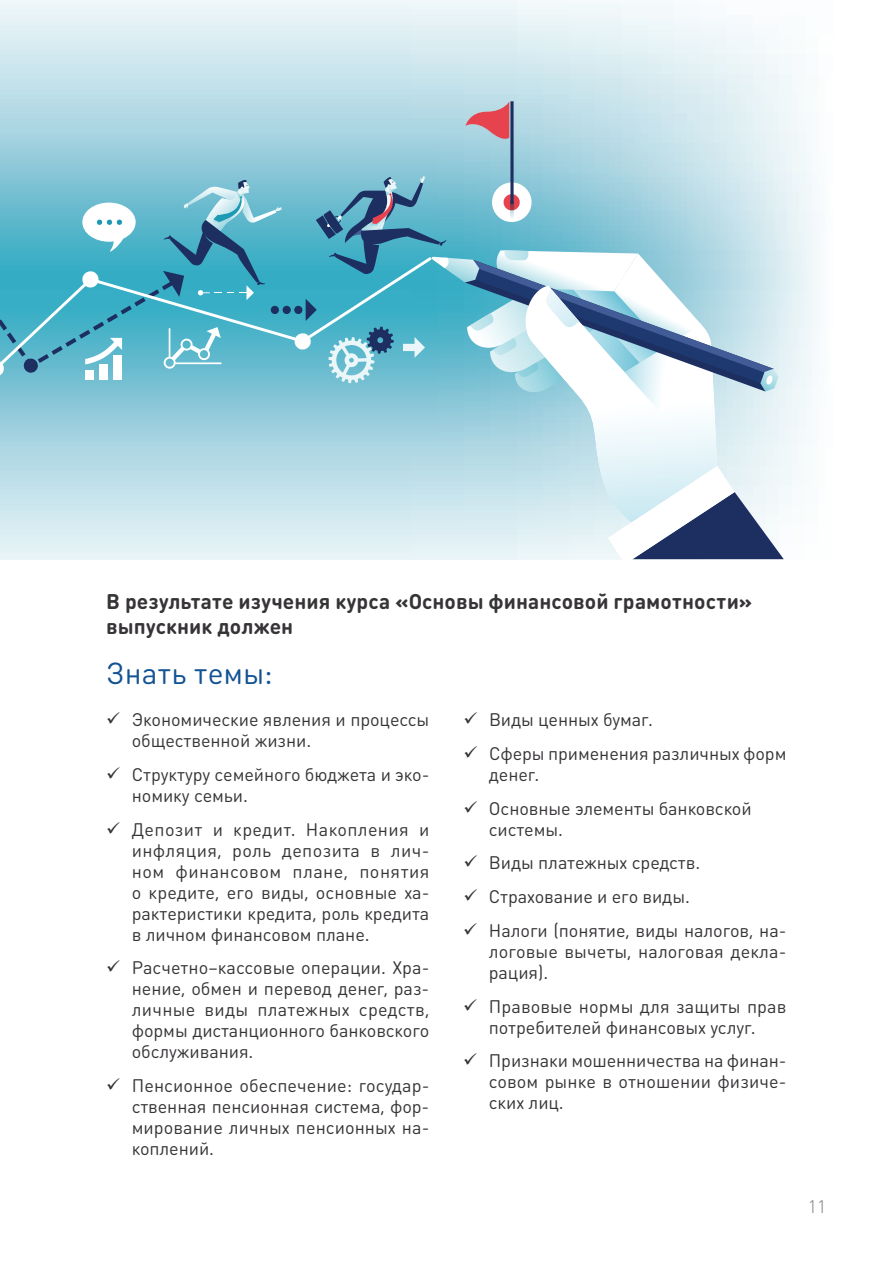
<style>
.page{position:relative;width:893px;height:1263px;background:#fff}
.page>*{position:absolute;margin:0;border:0;box-sizing:border-box;transform-origin:0 0}
.t1{font:30px "DIN Round Pro";letter-spacing:.005em;color:#125393}
.t2{font:700 21px/25.2px "DIN Round Pro";letter-spacing:.005em;color:#373437}
.t3{font:18px/21px "DIN Round Pro";letter-spacing:-.005em;color:#373437}
.t4{font:300 18px "DIN Pro";color:#818084}
</style>
<div class="page">
<svg style="left:0;top:0;width:819px;height:559px;background:#cae5ed"></svg>
<svg style="left:0;top:179px;width:282px;height:78px;background:#6fbacd"></svg>
<svg style="left:518px;top:424px;width:201px;height:122px;background:#d5eaf1"></svg>
<svg style="left:293px;top:101px;width:485px;height:323px;background:#a4ccda"></svg>
<svg style="left:608px;top:466px;width:176px;height:93px"></svg>
<svg style="left:0;top:257px;width:432px;height:129px;background:#55b3c8"></svg>
<p class="t2" style="left:106px;top:588px;width:648px">В результате изучения курса «Основы финансовой грамотности» выпускник должен</p>
<h1 class="t1" style="left:106px;top:654px;width:168px">Знать темы:</h1>
<p class="t3" style="left:132px;top:708px;width:299px">Экономические явления и процессы общественной жизни.</p>
<p class="t3" style="left:132px;top:763px;width:299px">Структуру семейного бюджета и эко&shy;номику семьи.</p>
<p class="t3" style="left:132px;top:818px;width:299px;text-align:justify">Депозит и кредит. Накопления и инфляция, роль депозита в лич&shy;ном финансовом плане, понятия о кредите, его виды, основные ха&shy;рактеристики кредита, роль кредита в личном финансовом плане.</p>
<p class="t3" style="left:132px;top:957px;width:299px;text-align:justify">Расчетно–кассовые операции. Хра&shy;нение, обмен и перевод денег, раз&shy;личные виды платежных средств, формы дистанционного банковского обслуживания.</p>
<p class="t3" style="left:132px;top:1074px;width:299px;text-align:justify">Пенсионное обеспечение: государ&shy;ственная пенсионная система, фор&shy;мирование личных пенсионных на&shy;коплений.</p>
<p class="t3" style="left:489px;top:702px;width:299px;line-height:33.8px">Виды ценных бумаг.<br>Сферы применения различных форм</p>
<p class="t3" style="left:489px;top:757px;width:264px;line-height:33.8px">денег.<br>Основные элементы банковской</p>
<p class="t3" style="left:489px;top:812px;width:299px;line-height:33.8px">системы.<br>Виды платежных средств.<br>Страхование и его виды.<br>Налоги (понятие, виды налогов, на-</p>
<p class="t3" style="left:489px;top:940px;width:299px">логовые вычеты, налоговая декла&shy;рация).</p>
<p class="t3" style="left:489px;top:995px;width:299px">Правовые нормы для защиты прав потребителей финансовых услуг.</p>
<p class="t3" style="left:489px;top:1050px;width:299px;text-align:justify">Признаки мошенничества на финан&shy;совом рынке в отношении физиче&shy;ских лиц.</p>
<p class="t4" style="left:808px;top:1194px;width:20px">11</p>
</div>
